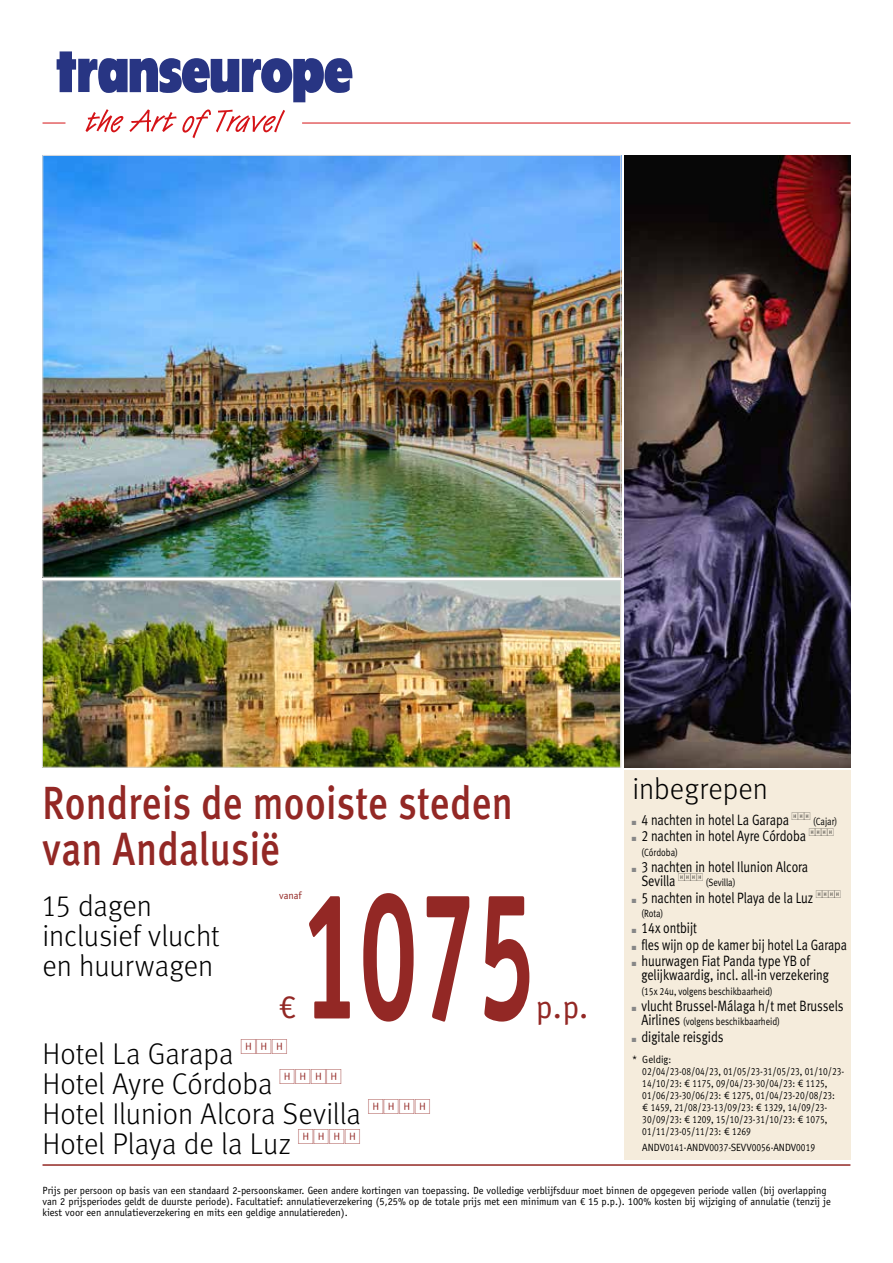
<style>
.page{position:relative;width:893px;height:1263px;background:#fff}
.page>*{position:absolute;margin:0;border:0;box-sizing:border-box;transform-origin:0 0}
.t1{font:700 183px "Officina Sans Std";color:#932825;scale:.58 1}
.t2{font:46.5px/46.5px "Meta Medium LF";letter-spacing:.005em;color:#932825;scale:.83 1}
.t3{font:33.15px "Officina Sans Std";color:#932825}
.t4{font:30px/30px "Meta Light LF";color:#000}
.t5{font:15px/14.2px "Meta Normal LF";color:#000;scale:.81 1}
.t6{font:15px "Meta Normal LF";color:#000;scale:.8 1}
.t7{font:10.5px/11.2px "Officina Sans Std";color:#000}
.t8{font:10.5px/12px "Meta Normal LF";color:#000;scale:.91 1}
.t9{font:10.5px "Meta Normal LF";color:#000;scale:.83 1}
.t10{font:10.5px "Officina Sans Std";color:#932825}
.s1{color:#878787}
.s2{font-size:15px}
</style>
<div class="page">
<div style="left:624px;top:770px;width:226px;height:390px;background:#f5ecdc"></div>
<svg style="left:43px;top:123px;width:22px;height:1px"></svg>
<hr style="left:302px;top:123px;width:548px;height:1px;background:#d51317">
<svg style="left:86px;top:109px;width:37px;height:23px"></svg>
<svg style="left:129px;top:109px;width:156px;height:29px"></svg>
<div style="left:227px;top:59px;width:12px;height:33px;background:#283583"></div>
<svg style="left:57px;top:51px;width:179px;height:42px"></svg>
<svg style="left:242px;top:58px;width:111px;height:44px"></svg>
<img style="left:45px;top:157px;width:574px;height:418px">
<img style="left:624px;top:155px;width:226px;height:612px">
<img style="left:44px;top:582px;width:575px;height:183px">
<div style="left:42px;top:580px;width:579px;height:187px;border:1px solid #dadada"></div>
<hr style="left:43px;top:1164px;width:807px;height:2px;background:#932825">
<h3 class="t4" style="left:632px;top:773px;width:137px">inbegrepen</h3>
<h2 class="t2" style="left:43px;top:780px;width:568px">Rondreis de mooiste steden van Andalusië</h2>
<h3 class="t5" style="left:632px;top:812px;width:222px"><span class="s1">■</span> 4 nachten in hotel La Garapa <sup>HHH</sup></h3>
<p class="t9" style="left:813px;top:815px;width:31px">(Cajar)</p>
<h3 class="t5" style="left:632px;top:829px;width:251px"><span class="s1">■</span> 2 nachten in hotel Ayre Córdoba <sup>HHHH</sup></h3>
<p class="t9" style="left:641px;top:846px;width:46px">(Córdoba)</p>
<h3 class="t5" style="left:641px;top:859px;width:208px;text-indent:-10px"><span class="s1">■</span> 3 nachten in hotel Ilunion Alcora<br>Sevilla <sup>HHHH</sup></h3>
<p class="t9" style="left:706px;top:876px;width:37px">(Sevilla)</p>
<h3 class="t5" style="left:632px;top:890px;width:259px"><span class="s1">■</span> 5 nachten in hotel Playa de la Luz <sup>HHHH</sup></h3>
<p class="t9" style="left:641px;top:907px;width:28px">(Rota)</p>
<h3 class="t5" style="left:632px;top:921px;width:82px"><span class="s1">■</span> 14x ontbijt</h3>
<h3 class="t6" style="left:632px;top:936px;width:271px"><span class="s1">■</span> fles wijn op de kamer bij hotel La Garapa</h3>
<h3 class="t5" style="left:641px;top:953px;width:233px;text-indent:-10px"><span class="s1">■</span> huurwagen Fiat Panda type YB of gelijkwaardig, incl. all-in verzekering</h3>
<p class="t9" style="left:641px;top:985px;width:160px">(15x 24u, volgens beschikbaarheid)</p>
<h3 class="t5" style="left:632px;top:998px;width:263px"><span class="s1">■</span> vlucht Brussel-Málaga h/t met Brussels</h3>
<p class="t9" style="left:641px;top:1015px;width:169px"><span class="s2">Airlines</span> (volgens beschikbaarheid)</p>
<h3 class="t5" style="left:632px;top:1029px;width:115px"><span class="s1">■</span> digitale reisgids</h3>
<p class="t10" style="left:279px;top:889px;width:24px">vanaf</p>
<h1 class="t1" style="left:300px;top:842px;width:408px">1075</h1>
<h3 class="t4" style="left:43px;top:890px;width:179px">15 dagen inclusief vlucht en huurwagen</h3>
<h3 class="t3" style="left:279px;top:988px;width:18px">€</h3>
<h3 class="t3" style="left:536px;top:988px;width:54px">p.p.</h3>
<h3 class="t4" style="left:43px;top:1038px;width:389px">Hotel La Garapa <sup>HHH<br></sup>Hotel Ayre Córdoba <sup>HHHH<br></sup>Hotel Ilunion Alcora Sevilla <sup>HHHH<br></sup>Hotel Playa de la Luz <sup>HHHH</sup></h3>
<p class="t8" style="left:642px;top:1053px;width:223px;text-indent:-10px">* Geldig:<br>02/04/23-08/04/23, 01/05/23-31/05/23, 01/10/23- 14/10/23: € 1175, 09/04/23-30/04/23: € 1125, 01/06/23-30/06/23: € 1275, 01/04/23-20/08/23:<br>€ 1459, 21/08/23-13/09/23: € 1329, 14/09/23- 30/09/23: € 1209, 15/10/23-31/10/23: € 1075, 01/11/23-05/11/23: € 1269</p>
<p class="t8" style="left:642px;top:1141px;width:191px">ANDV0141-ANDV0037-SEVV0056-ANDV0019</p>
<p class="t7" style="left:43px;top:1184px;width:790px">Prijs per persoon op basis van een standaard 2-persoonskamer. Geen andere kortingen van toepassing. De volledige verblijfsduur moet binnen de opgegeven periode vallen (bij overlapping van 2 prijsperiodes geldt de duurste periode). Facultatief: annulatieverzekering (5,25% op de totale prijs met een minimum van € 15 p.p.). 100% kosten bij wijziging of annulatie (tenzij je kiest voor een annulatieverzekering en mits een geldige annulatiereden).</p>
</div>
